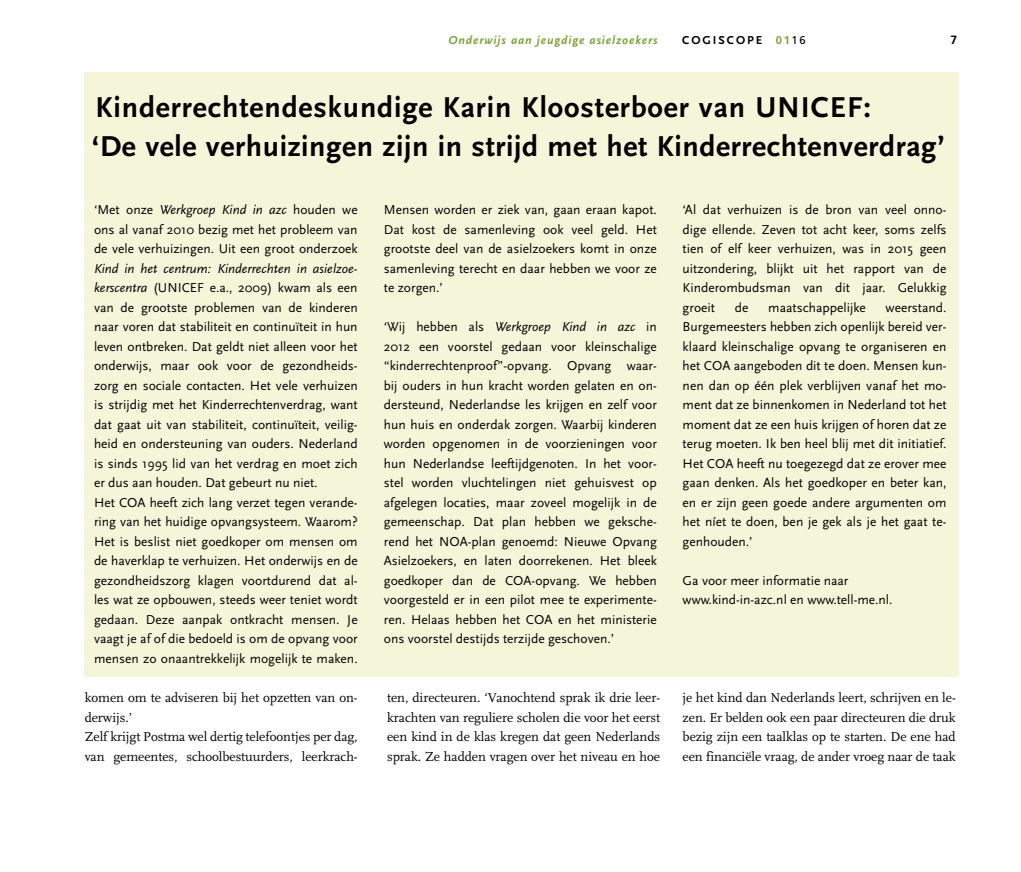
<style>
.page{position:relative;width:1021px;height:872px;background:#fff}
.page>*{position:absolute;margin:0;border:0;box-sizing:border-box;transform-origin:0 0}
.t1{font:700 30px "Scala Sans Pro";letter-spacing:.02em;color:#000}
.t2{font:13.5px/19.5px "Scala Sans Pro";color:#000;text-align:justify}
.t3{font:13.5px/19.5px "FF Scala";letter-spacing:-.005em;color:#000;text-align:justify}
.t4{font:italic 700 12px "Scala Sans Pro";letter-spacing:.075em;color:#7ea038}
.t5{font:700 12px "Scala Sans Pro";letter-spacing:.16em;color:#000}
.t6{font:700 12px "Frutiger LT Std";color:#000}
.s1{font-family:"Frutiger LT Std";font-size:11.25px;color:#7ea038}
.s2{font-family:"Frutiger LT Std";font-weight:400;font-size:11.25px}
.s3{font-style:italic}
</style>
<div class="page">
<div style="left:85px;top:72px;width:873px;height:604px;background:#f5f5da"></div>
<p class="t4" style="left:448px;top:32px;width:210px">Onderwijs aan jeugdige asielzoekers</p>
<p class="t5" style="left:682px;top:33px;width:125px">cogiscope <span class="s1">01</span><span class="s2">16</span></p>
<p class="t6" style="left:950px;top:32px;width:8px">7</p>
<h1 class="t1" style="left:95px;top:89px;width:679px">Kinderrechtendeskundige Karin Kloosterboer van UNICE</h1>
<h1 class="t1" style="left:847px;top:89px;width:26px">F:</h1>
<h1 class="t1" style="left:92px;top:128px;width:854px">‘De vele verhuizingen zijn in strijd met het Kinderrechtenverdrag’</h1>
<p class="t2" style="left:94px;top:200px;width:265px">‘Met onze <span class="s3">Werkgroep Kind in azc</span> houden we ons al vanaf 2010 bezig met het probleem van de vele verhuizingen. U it een groot onderzoek</p>
<p class="t2" style="left:94px;top:259px;width:265px;text-align:left"><span class="s3">Kind in het centrum: Kinderrechten in asielzoe&shy;kerscentra</span> (UN ICE F e.a., 2009) kwam als een van de grootste problemen van de kinderen naar voren dat stabiliteit en continuïteit in hun leven ontbreken. Dat geldt niet alleen voor het onderwijs, maar ook voor de gezondheids&shy;zorg en sociale contacten. Het vele verhuizen is strijdig met het Kinderrechtenverdrag, want dat gaat uit van stabiliteit, continuïteit, veilig&shy;heid en ondersteuning van ouders. Nederland is sinds 1995 lid van het verdrag en moet zich er dus aan houden. Dat gebeurt nu niet.<br>Het COA heeft zich lang verzet tegen verande&shy;ring van het huidige opvangsysteem. Waarom?<br>Het is beslist niet goedkoper om mensen om de haverklap te verhuizen. Het onderwijs en de gezondheidszorg klagen voortdurend dat al&shy;les wat ze opbouwen, steeds weer teniet wordt gedaan. Deze aanpak ontkracht mensen. Je vaagt je af of die bedoeld is om de opvang voor mensen zo onaantrekkelijk mogelijk te maken.</p>
<p class="t2" style="left:384px;top:200px;width:274px">Mensen worden er ziek van, gaan eraan kapot.<br>Dat kost de samenleving ook veel geld. Het grootste deel van de asielzoekers komt in onze samenleving terecht en daar hebben we voor ze te zorgen.’</p>
<p class="t2" style="left:384px;top:317px;width:274px">‘Wij hebben als <span class="s3">Werkgroep Kind in azc</span> in 2012 een voorstel gedaan voor kleinschalige “kinderrechtenproof”-opvang. Opvang waar&shy;bij ouders in hun kracht worden gelaten en on&shy;dersteund, N ederlandse les krijgen en zelf voor hun huis en onderdak zorgen. Waarbij kinderen worden opgenomen in de voorzieningen voor hun Nederlandse leeftijdgenoten. In het voor&shy;stel worden vluchtelingen niet gehuisvest op afgelegen locaties, maar zoveel mogelijk in de gemeenschap. Dat plan hebben we geksche&shy;rend het NOA-plan genoemd: N ieuwe Opvang Asielzoekers, en laten doorrekenen. Het bleek goedkoper dan de COA-opvang. We hebben voorgesteld er in een pilot mee te experimente&shy;ren. Helaas hebben het COA en het ministerie ons voorstel destijds terzijde geschoven.’</p>
<p class="t2" style="left:682px;top:200px;width:265px">‘Al dat verhuizen is de bron van veel onno&shy;dige ellende. Zeven tot acht keer, soms zelfs tien of elf keer verhuizen, was in 2015 geen uitzondering, blijkt uit het rapport van de Kinderombudsman van dit jaar. Gelukkig groeit</p>
<p class="t2" style="left:682px;top:297px;width:265px;text-indent:203px">weerstand.<br>Burgemeesters hebben zich openlijk bereid ver&shy;klaard kleinschalige opvang te organiseren en het COA aangeboden dit te doen. Mensen kun&shy;nen dan op één plek verblijven vanaf het mo&shy;ment dat ze binnenkomen in Nederland tot het moment dat ze een huis krijgen of horen dat ze terug moeten. Ik ben heel blij met dit initiatief.<br>Het COA heeft nu toegezegd dat ze erover mee gaan denken. Als het goedkoper en beter kan, en er zijn geen goede andere argumenten om het níet te doen, ben je gek als je het gaat te&shy;genhouden.’</p>
<p class="t2" style="left:682px;top:570px;width:211px">Ga voor meer informatie naar www.kind-in-azc.nl en www.tell-me.nl.</p>
<p class="t2" style="left:735px;top:297px;width:15px">de</p>
<p class="t2" style="left:768px;top:297px;width:99px">maatschappelijke</p>
<p class="t3" style="left:85px;top:688px;width:274px;text-align:left">komen om te adviseren bij het opzetten van on&shy;derwijs.’<br>Zelf krijgt Postma wel dertig telefoontjes per dag, van gemeentes, schoolbestuurders, leerkrach-</p>
<p class="t3" style="left:387px;top:688px;width:274px">ten, directeuren. ‘Vanochtend sprak ik drie leer&shy;krachten van reguliere scholen die voor het eerst een kind in de klas kregen dat geen Nederlands sprak. Ze hadden vragen over het niveau en hoe</p>
<p class="t3" style="left:682px;top:688px;width:274px">je het kind dan Nederlands leert, schrijven en le&shy;zen. Er belden ook een paar directeuren die druk bezig zijn een taalklas op te starten. De ene had een financiële vraag, de ander vroeg naar de taak</p>
</div>
